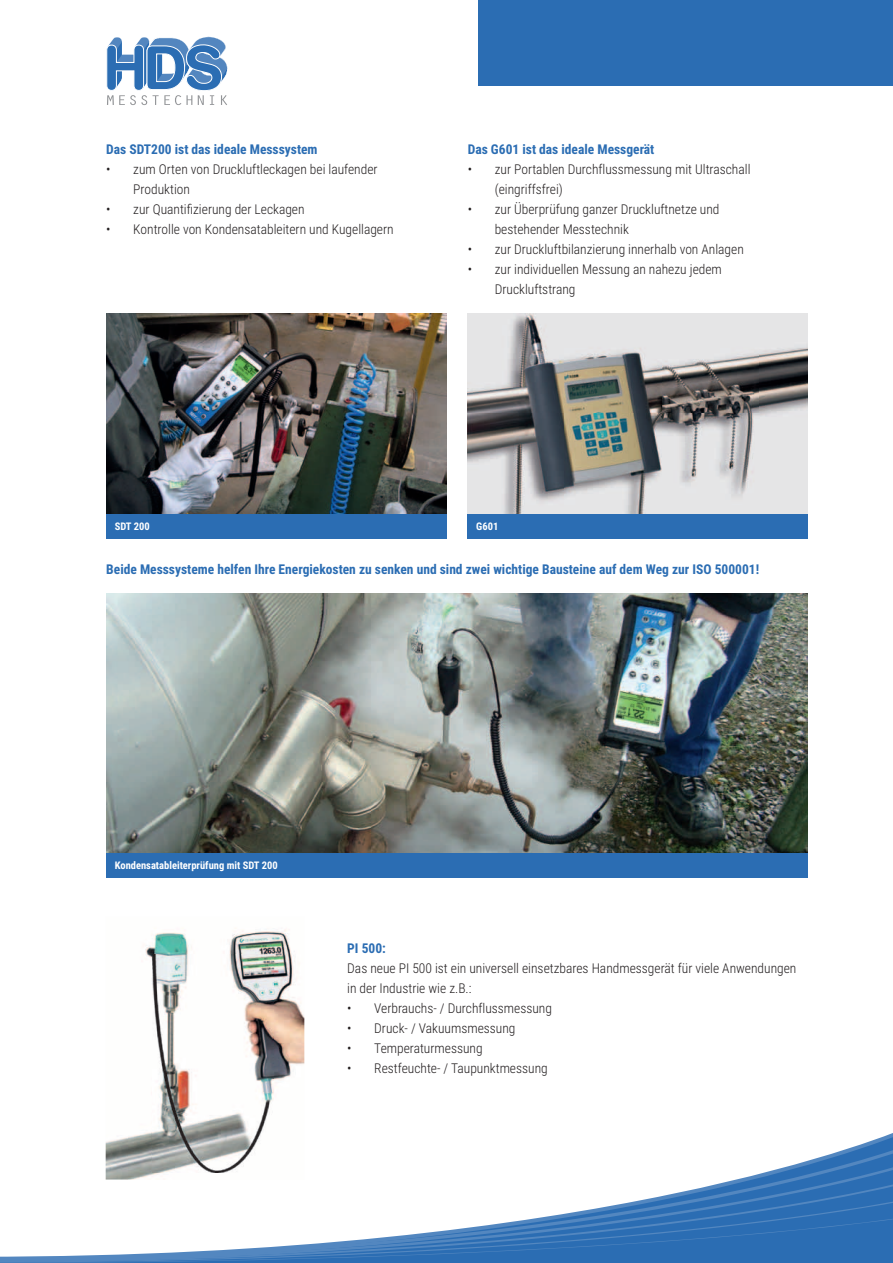
<style>
.page{position:relative;width:893px;height:1263px;background:#fff}
.page>*{position:absolute;margin:0;border:0;box-sizing:border-box;transform-origin:0 0}
.t1{font:300 13.5px/20px "Roboto Condensed";color:#231f20}
.t2{font:700 13.5px "Roboto Condensed";color:#2b6db3}
.t3{font:700 10.5px "Roboto Condensed";color:#fff}
</style>
<div class="page">
<svg style="left:105px;top:1143px;width:788px;height:18px"></svg>
<svg style="left:105px;top:1161px;width:788px;height:18px"></svg>
<svg style="left:105px;top:1179px;width:788px;height:19px"></svg>
<svg style="left:551px;top:1198px;width:342px;height:18px;background:#5388c1"></svg>
<svg style="left:0;top:1216px;width:893px;height:47px"></svg>
<div style="left:478px;top:0;width:415px;height:86px;background:#2b6db3"></div>
<svg style="left:106px;top:37px;width:121px;height:68px"></svg>
<div style="left:106px;top:852px;width:702px;height:25px;background:#2b6db3"></div>
<img style="left:106px;top:594px;width:702px;height:258px">
<img style="left:106px;top:314px;width:340px;height:200px">
<img style="left:468px;top:314px;width:340px;height:200px">
<div style="left:106px;top:514px;width:340px;height:25px;background:#2b6db3"></div>
<div style="left:468px;top:514px;width:340px;height:25px;background:#2b6db3"></div>
<img style="left:106px;top:928px;width:198px;height:251px">
<img style="left:152px;top:954px;width:122px;height:218px">
<p class="t2" style="left:106px;top:140px;width:213px">Das SDT200 ist das ideale Messsystem</p>
<p class="t1" style="left:133px;top:159px;width:246px;text-indent:-27px">• zum orten von Druckluftleckagen bei laufender<br>Produktion</p>
<p class="t1" style="left:106px;top:199px;width:200px">• zur Quantifizierung der Leckagen</p>
<p class="t1" style="left:106px;top:219px;width:289px">• kontrolle von kondensatableitern und kugellagern</p>
<p class="t2" style="left:468px;top:140px;width:188px">Das G601 ist das ideale Messgerät</p>
<p class="t1" style="left:495px;top:159px;width:257px;text-indent:-27px">• zur Portablen Durchflussmessung mit Ultraschall (eingriffsfrei)</p>
<p class="t1" style="left:495px;top:199px;width:226px;text-indent:-27px">• zur überprüfung ganzer Druckluftnetze und bestehender Messtechnik</p>
<p class="t1" style="left:468px;top:239px;width:278px">• zur Druckluftbilanzierung innerhalb von anlagen</p>
<p class="t1" style="left:495px;top:259px;width:229px;text-indent:-27px">• zur individuellen Messung an nahezu jedem<br>Druckluftstrang</p>
<p class="t3" style="left:115px;top:519px;width:36px">SDT 200</p>
<p class="t3" style="left:476px;top:519px;width:24px">G601</p>
<p class="t2" style="left:106px;top:559px;width:654px">Beide Messsysteme helfen Ihre Energiekosten zu senken und sind zwei wichtige Bausteine auf dem Weg zur ISO 500001!</p>
<p class="t3" style="left:115px;top:857px;width:164px">Kondensatableiterprüfung mit SDT 200</p>
<p class="t2" style="left:347px;top:939px;width:40px">PI 500:</p>
<p class="t1" style="left:347px;top:958px;width:451px">Das neue PI 500 ist ein universell einsetzbares Handmessgerät für viele anwendungen in der Industrie wie z.B.:</p>
<p class="t1" style="left:347px;top:998px;width:206px">• Verbrauchs- / Durchflussmessung</p>
<p class="t1" style="left:347px;top:1018px;width:170px">• Druck- / Vakuumsmessung</p>
<p class="t1" style="left:347px;top:1038px;width:137px">• temperaturmessung</p>
<p class="t1" style="left:347px;top:1058px;width:202px">• Restfeuchte- / taupunktmessung</p>
</div>
